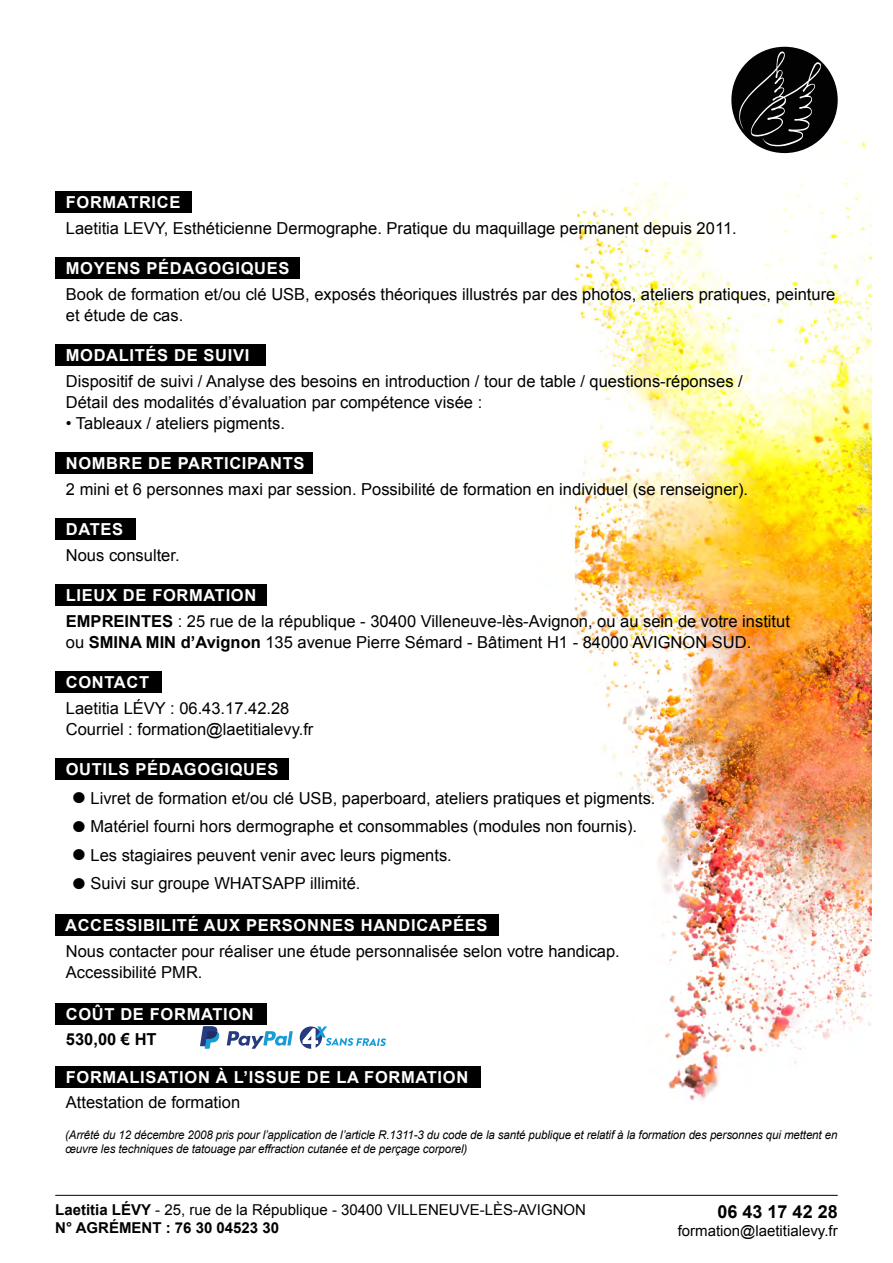
<style>
.page{position:relative;width:893px;height:1263px;background:#fff}
.page>*{position:absolute;margin:0;border:0;box-sizing:border-box;transform-origin:0 0}
.t1{font:700 18px "Arial";color:#000}
.t2{font:16.5px/21px "Arial";color:#000}
.t3{font:700 16.5px "Arial";letter-spacing:.04em;color:#fff}
.t4{font:700 16.5px "Arial";color:#000}
.t5{font:15px/18px "Arial";color:#000}
.t6{font:italic 12px/14.4px "Arial";letter-spacing:-.01em;color:#000;scale:.96 1}
.s1{font-weight:700;color:#fff}
.s2{font-weight:700}
.s3{font-weight:700;font-size:39px}
</style>
<div class="page">
<img style="left:461px;top:46px;width:411px;height:1149px">
<div style="left:55px;top:191px;width:136px;height:22px;background:#000"></div>
<div style="left:55px;top:257px;width:245px;height:22px;background:#000"></div>
<div style="left:55px;top:344px;width:210px;height:22px;background:#000"></div>
<div style="left:55px;top:452px;width:258px;height:22px;background:#000"></div>
<div style="left:55px;top:518px;width:81px;height:22px;background:#000"></div>
<div style="left:55px;top:584px;width:211px;height:22px;background:#000"></div>
<div style="left:55px;top:671px;width:107px;height:22px;background:#000"></div>
<div style="left:55px;top:758px;width:234px;height:22px;background:#000"></div>
<div style="left:55px;top:914px;width:444px;height:22px;background:#000"></div>
<div style="left:55px;top:1003px;width:211px;height:21px;background:#000"></div>
<div style="left:55px;top:1066px;width:425px;height:21px;background:#000"></div>
<div style="left:731px;top:47px;width:107px;height:106px;background:#020203;border-radius:50%"></div>
<svg style="left:739px;top:51px;width:82px;height:95px"></svg>
<hr style="left:55px;top:1195px;width:783px;height:1px;background:#000">
<svg style="left:227px;top:1031px;width:66px;height:18px"></svg>
<svg style="left:200px;top:1026px;width:19px;height:23px"></svg>
<svg style="left:300px;top:1026px;width:86px;height:23px"></svg>
<p class="t3" style="left:66px;top:191px;width:116px">FORMATRICE</p>
<p class="t2" style="left:66px;top:217px;width:672px">Laetitia LEVY, Esthéticienne Dermographe. Pratique du maquillage permanent depuis 2011.</p>
<p class="t3" style="left:66px;top:257px;width:225px">MOYENS PÉDAGOGIQUES</p>
<p class="t2" style="left:66px;top:283px;width:771px">Book de formation et/ou clé USB, exposés théoriques illustrés par des photos, ateliers pratiques, peinture et étude de cas.</p>
<p class="t3" style="left:66px;top:344px;width:185px">MODALITÉS DE SUIVI</p>
<p class="t2" style="left:66px;top:370px;width:678px">Dispositif de suivi / Analyse des besoins en introduction / tour de table / questions-réponses /<br>Détail des modalités d’évaluation par compétence visée :</p>
<p class="t2" style="left:66px;top:412px;width:221px">• Tableaux / ateliers pigments.</p>
<p class="t3" style="left:66px;top:452px;width:240px">NOMBRE DE PARTICIPANTS</p>
<p class="t2" style="left:66px;top:478px;width:684px">2 mini et 6 personnes maxi par session. Possibilité de formation en individuel (se renseigner).</p>
<p class="t3" style="left:66px;top:518px;width:59px">DATES</p>
<p class="t2" style="left:66px;top:544px;width:115px">Nous consulter.</p>
<p class="t2" style="left:66px;top:583px;width:726px;line-height:25.7px"><span class="s1">LIEUX DE FORMATION<br></span><span class="s2">EMPREINTES</span> : 25 rue de la république - 30400 Villeneuve-lès-Avignon, ou au sein de votre institut</p>
<p class="t2" style="left:66px;top:631px;width:687px">ou <span class="s2">SMINA MIN d’Avignon</span> 135 avenue Pierre Sémard - Bâtiment H1 - 84000 AVIGNON SUD.</p>
<p class="t3" style="left:66px;top:671px;width:85px">CONTACT</p>
<p class="t2" style="left:66px;top:697px;width:249px">Laetitia LÉVY : 06.43.17.42.28<br>Courriel : formation@laetitialevy.fr</p>
<p class="t3" style="left:66px;top:758px;width:214px">OUTILS PÉDAGOGIQUES</p>
<p class="t2" style="left:72px;top:787px;width:585px"><span class="s3">•</span> Livret de formation et/ou clé USB, paperboard, ateliers pratiques et pigments.</p>
<p class="t2" style="left:72px;top:816px;width:566px"><span class="s3">•</span> Matériel fourni hors dermographe et consommables (modules non fournis).</p>
<p class="t2" style="left:72px;top:844px;width:381px"><span class="s3">•</span> Les stagiaires peuvent venir avec leurs pigments.</p>
<p class="t2" style="left:72px;top:873px;width:290px"><span class="s3">•</span> Suivi sur groupe WHATSAPP illimité.</p>
<p class="t3" style="left:65px;top:914px;width:424px">ACCESSIBILITÉ AUX PERSONNES HANDICAPÉES</p>
<p class="t2" style="left:66px;top:940px;width:555px">Nous contacter pour réaliser une étude personnalisée selon votre handicap.<br>Accessibilité PMR.</p>
<p class="t3" style="left:66px;top:1003px;width:190px">COÛT DE FORMATION</p>
<p class="t4" style="left:66px;top:1028px;width:92px">530,00 € HT</p>
<p class="t3" style="left:66px;top:1066px;width:404px">FORMALISATION À L’ISSUE DE LA FORMATION</p>
<p class="t2" style="left:66px;top:1092px;width:176px">Attestation de formation</p>
<p class="t6" style="left:65px;top:1127px;width:806px">(Arrêté du 12 décembre 2008 pris pour l’application de l’article R.1311-3 du code de la santé publique et relatif à la formation des personnes qui mettent en œuvre les techniques de tatouage par effraction cutanée et de perçage corporel)</p>
<p class="t5" style="left:55px;top:1201px;width:532px"><span class="s2">Laetitia LÉVY</span> - 25, rue de la République - 30400 VILLENEUVE-LÈS-AVIGNON<br><span class="s2">N° AGRÉMENT : 76 30 04523 30</span></p>
<p class="t1" style="left:718px;top:1199px;width:122px">06 43 17 42 28</p>
<p class="t5" style="left:678px;top:1221px;width:162px">formation@laetitialevy.fr</p>
</div>
